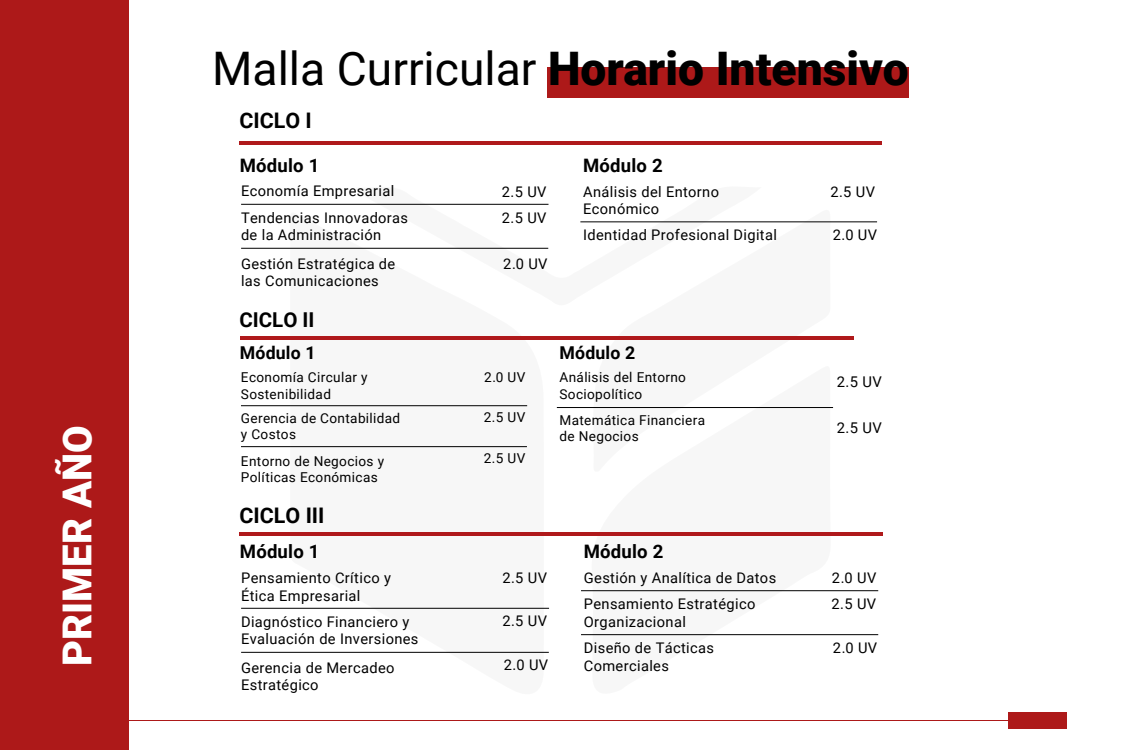
<style>
.page{position:relative;width:1125px;height:750px;background:#fff}
.page>*{position:absolute;margin:0;border:0;box-sizing:border-box;transform-origin:0 0}
.t1{font:900 46.25px "Roboto";color:#000}
.t2{font:900 40px "Roboto";color:#fff}
.t3{font:700 21.5px "Roboto";color:#000}
.t4{font:700 20.5px "Roboto";color:#000}
.t5{font:700 18.5px "Roboto";letter-spacing:.01em;color:#000}
.t6{font:700 17.75px "Roboto";letter-spacing:.01em;color:#000}
.t7{font:14.75px "Roboto";color:#000}
.t8{font:14.62px/25.9px "Roboto";letter-spacing:.025em;color:#000}
.t9{font:13.62px/16.4px "Roboto";letter-spacing:.025em;color:#000}
.s1{font-weight:400}
</style>
<div class="page">
<div style="left:0;top:0;width:128px;height:750px;background:#ad1919"></div>
<div style="left:548px;top:67px;width:361px;height:31px;background:#ad1919"></div>
<svg style="left:290px;top:247px;width:254px;height:405px"></svg>
<svg style="left:589px;top:591px;width:242px;height:45px"></svg>
<svg style="left:356px;top:203px;width:406px;height:104px"></svg>
<hr style="left:86px;top:721px;width:924px;height:1px;background:#ad1919">
<div style="left:1009px;top:713px;width:58px;height:16px;background:#ad1919"></div>
<hr style="left:241px;top:204px;width:308px;height:1px;background:#000">
<hr style="left:241px;top:248px;width:307px;height:1px;background:#000">
<hr style="left:580px;top:222px;width:297px;height:1px;background:#000">
<hr style="left:240px;top:141px;width:642px;height:4px;background:#af191b">
<hr style="left:241px;top:608px;width:308px;height:1px;background:#000">
<hr style="left:241px;top:652px;width:308px;height:1px;background:#000">
<hr style="left:581px;top:590px;width:297px;height:1px;background:#000">
<hr style="left:581px;top:634px;width:297px;height:1px;background:#000">
<hr style="left:240px;top:532px;width:643px;height:4px;background:#af191b">
<hr style="left:240px;top:336px;width:613px;height:4px;background:#af191b">
<hr style="left:241px;top:405px;width:286px;height:1px;background:#000">
<hr style="left:241px;top:446px;width:286px;height:1px;background:#000">
<hr style="left:557px;top:407px;width:276px;height:1px;background:#000">
<h2 class="t2" style="left:49px;top:666px;width:242px;rotate:-90deg">PRIMER AÑO</h2>
<h1 class="t1" style="left:212px;top:36px;width:698px"><span class="s1">Malla Curricular</span> Horario Intensivo</h1>
<h3 class="t3" style="left:240px;top:105px;width:74px">CICLO I</h3>
<p class="t5" style="left:240px;top:153px;width:81px">Módulo 1</p>
<p class="t5" style="left:583px;top:153px;width:81px">Módulo 2</p>
<p class="t8" style="left:241px;top:177px;width:169px;line-height:26.9px">Economía Empresarial<br>Tendencias Innovadoras</p>
<p class="t8" style="left:241px;top:220px;width:156px;line-height:28.5px">de la Administración<br>Gestión Estratégica de</p>
<p class="t8" style="left:241px;top:268px;width:139px">las Comunicaciones</p>
<h3 class="t4" style="left:240px;top:305px;width:77px">CICLO II</h3>
<p class="t8" style="left:502px;top:178px;width:46px">2.5 UV<br>2.5 UV</p>
<p class="t8" style="left:503px;top:250px;width:46px">2.0 UV</p>
<p class="t8" style="left:583px;top:182px;width:137px;line-height:17.5px">Análisis del Entorno<br>Económico</p>
<p class="t8" style="left:583px;top:221px;width:195px">Identidad Profesional Digital</p>
<p class="t6" style="left:240px;top:341px;width:77px">Módulo 1</p>
<p class="t6" style="left:559px;top:341px;width:77px">Módulo 2</p>
<p class="t9" style="left:241px;top:369px;width:128px">Economía Circular y<br>Sostenibilidad</p>
<p class="t9" style="left:241px;top:409px;width:161px">Gerencia de Contabilidad y Costos</p>
<p class="t9" style="left:241px;top:452px;width:145px">Entorno de Negocios y<br>Políticas Económicas</p>
<h3 class="t3" style="left:240px;top:501px;width:87px">CICLO III</h3>
<p class="t9" style="left:484px;top:369px;width:43px">2.0 UV</p>
<p class="t9" style="left:484px;top:408px;width:43px">2.5 UV</p>
<p class="t9" style="left:484px;top:449px;width:43px">2.5 UV</p>
<p class="t9" style="left:560px;top:369px;width:128px">Análisis del Entorno<br>Sociopolítico</p>
<p class="t9" style="left:560px;top:411px;width:147px">Matemática Financiera de Negocios</p>
<p class="t5" style="left:240px;top:539px;width:81px">Módulo 1</p>
<p class="t5" style="left:584px;top:539px;width:81px">Módulo 2</p>
<p class="t8" style="left:831px;top:178px;width:46px">2.5 UV</p>
<p class="t8" style="left:833px;top:221px;width:46px">2.0 UV</p>
<p class="t7" style="left:837px;top:371px;width:46px">2.5 UV</p>
<p class="t7" style="left:837px;top:417px;width:46px">2.5 UV</p>
<p class="t8" style="left:241px;top:569px;width:151px;line-height:17.6px">Pensamiento Crítico y<br>Ética Empresarial</p>
<p class="t8" style="left:241px;top:612px;width:179px;line-height:17.6px">Diagnóstico Financiero y<br>Evaluación de Inversiones</p>
<p class="t8" style="left:241px;top:658px;width:155px;line-height:17.6px">Gerencia de Mercadeo<br>Estratégico</p>
<p class="t8" style="left:502px;top:564px;width:46px">2.5 UV</p>
<p class="t8" style="left:502px;top:607px;width:46px">2.5 UV</p>
<p class="t8" style="left:504px;top:651px;width:46px">2.0 UV</p>
<p class="t8" style="left:584px;top:564px;width:194px">Gestión y Analítica de Datos<br>Pensamiento Estratégico</p>
<p class="t8" style="left:584px;top:608px;width:104px">Organizacional</p>
<p class="t8" style="left:832px;top:564px;width:46px">2.0 UV<br>2.5 UV</p>
<p class="t8" style="left:584px;top:634px;width:132px">Diseño de Tácticas</p>
<p class="t8" style="left:833px;top:634px;width:46px">2.0 UV</p>
<p class="t8" style="left:584px;top:652px;width:87px">Comerciales</p>
</div>
